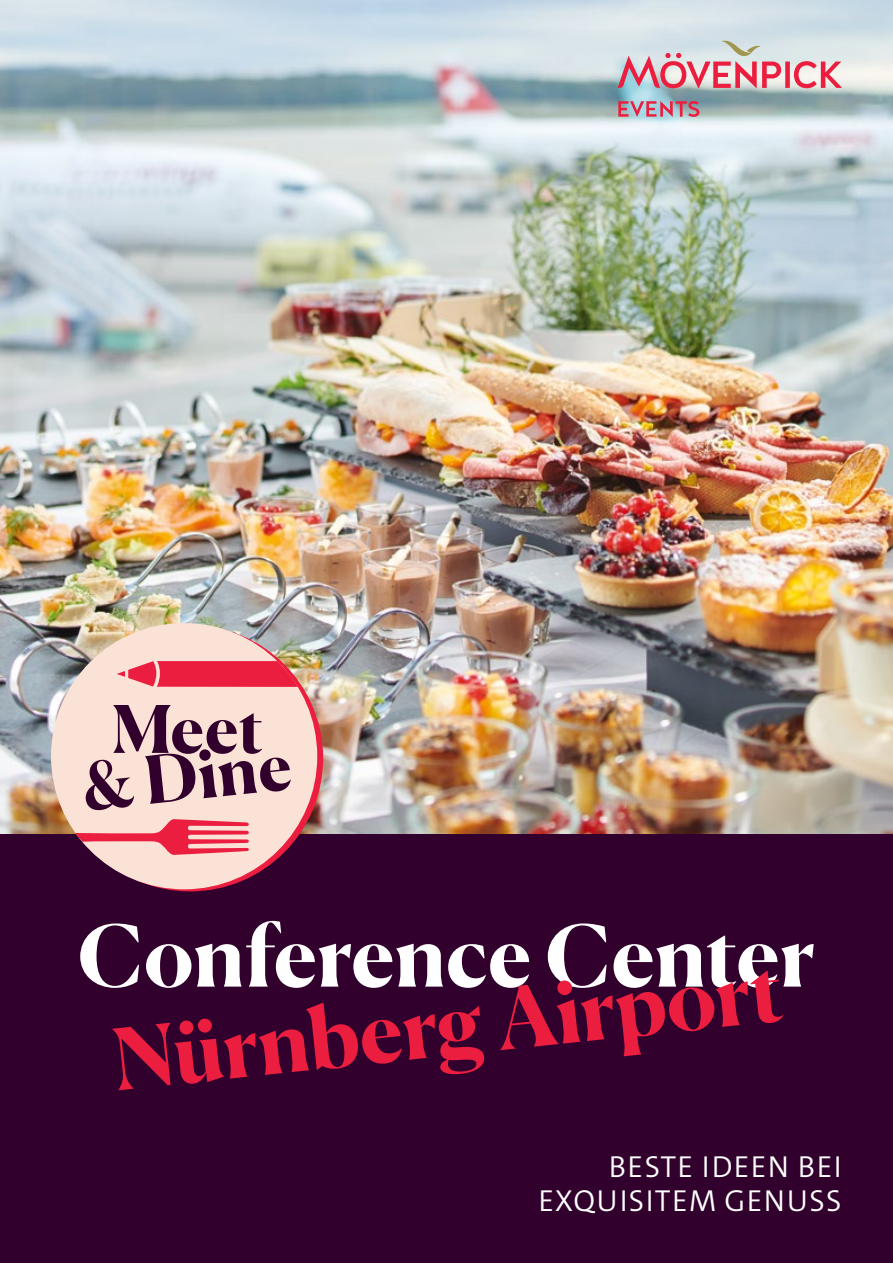
<style>
.page{position:relative;width:893px;height:1263px;background:#32002d}
.page>*{position:absolute;margin:0;border:0;box-sizing:border-box;transform-origin:0 0}
.t1{font:700 84.45px "Canela";color:#fff}
.t2{font:700 84.45px "Canela";color:#ec1e3f}
.t3{font:700 65.4px "Canela";color:#32002d}
.t4{font:300 30.6px/33.6px "The Sans C4 s";letter-spacing:.045em;color:#fff;text-align:right}
</style>
<div class="page">
<img style="left:0;top:0;width:893px;height:833px">
<svg style="left:618px;top:41px;width:224px;height:47px;background:#deb6be"></svg>
<svg style="left:618px;top:101px;width:81px;height:16px"></svg>
<svg style="left:57px;top:625px;width:266px;height:266px;background:#eb2b49"></svg>
<div style="left:51px;top:623px;width:266px;height:266px;background:#fbe2d6;border-radius:50%"></div>
<svg style="left:117px;top:655px;width:181px;height:32px"></svg>
<svg style="left:75px;top:819px;width:174px;height:36px"></svg>
<h2 class="t3" style="left:113px;top:678px;width:153px">Meet</h2>
<h2 class="t3" style="left:78px;top:736px;width:211px;rotate:-6deg">&amp; Dine</h2>
<h1 class="t1" style="left:78px;top:890px;width:739px">Conference Center</h1>
<h1 class="t2" style="left:108px;top:994px;width:673px;rotate:-6deg">Nürnberg Airport</h1>
<p class="t4" style="left:539px;top:1150px;width:305px">BESTE IDEEN BEI<br>EXQUISITEM GENUSS</p>
</div>
